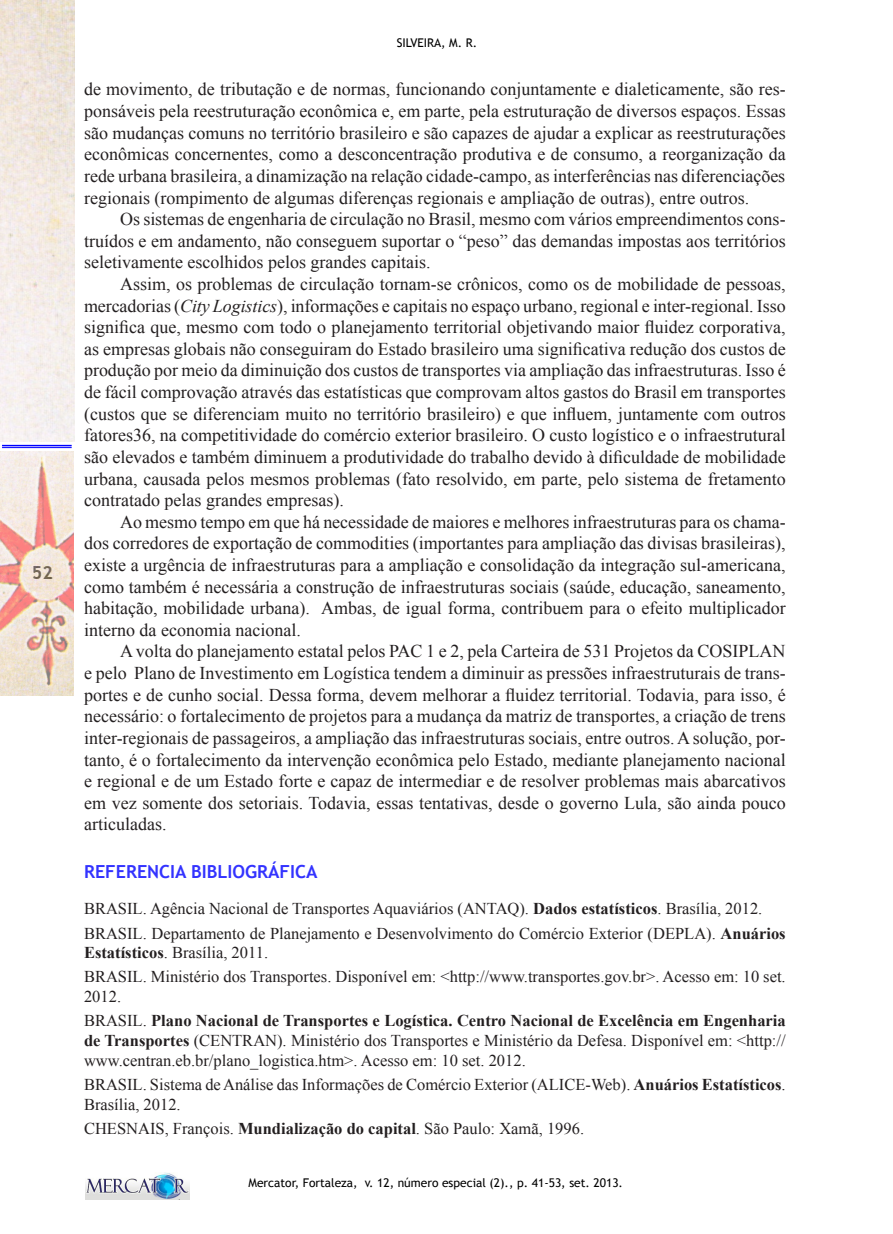
<style>
.page{position:relative;width:893px;height:1234px;background:#fff}
.page>*{position:absolute;margin:0;border:0;box-sizing:border-box;transform-origin:0 0}
.t1{font:18px/21.6px "Times New Roman";color:#231f20;text-align:justify}
.SUBTÍTULO_1{font:700 18px "Trebuchet MS";color:#33f}
.t2{font:700 18px "Trebuchet MS";color:#000}
.BIBLIOGRAFIA{font:16.5px/19.8px "Times New Roman";color:#231f20}
.t3{font:12px "Trebuchet MS";color:#000}
.s1{font-style:italic}
.s2{font-weight:700}
</style>
<div class="page">
<img style="left:85px;top:1172px;width:105px;height:27px">
<img style="left:0;top:451px;width:74px;height:244px">
<img style="left:0;top:0;width:74px;height:442px">
<hr style="left:2px;top:445px;width:70px;height:1px;background:#00f">
<hr style="left:2px;top:447px;width:70px;height:1px;background:#00f">
<p class="t2" style="left:32px;top:561px;width:23px">52</p>
<p class="t3" style="left:397px;top:36px;width:82px">SILVEIRA, M. R.</p>
<p class="t1" style="left:84px;top:78px;width:703px">de movimento, de tributação e de normas, funcionando conjuntamente e dialeticamente, são res&shy;ponsáveis pela reestruturação econômica e, em parte, pela estruturação de diversos espaços. Essas são mudanças comuns no território brasileiro e são capazes de ajudar a explicar as reestruturações econômicas concernentes, como a desconcentração produtiva e de consumo, a reorganização da rede urbana brasileira, a dinamização na relação cidade-campo, as interferências nas diferenciações regionais (rompimento de algumas diferenças regionais e ampliação de outras), entre outros.</p>
<p class="t1" style="left:84px;top:208px;width:703px;text-indent:36px">Os sistemas de engenharia de circulação no Brasil, mesmo com vários empreendimentos cons&shy;truídos e em andamento, não conseguem suportar o “peso” das demandas impostas aos territórios seletivamente escolhidos pelos grandes capitais.</p>
<p class="t1" style="left:84px;top:273px;width:703px;text-indent:36px">Assim, os problemas de circulação tornam-se crônicos, como os de mobilidade de pessoas, mercadorias (<span class="s1">City Logistics</span>), informações e capitais no espaço urbano, regional e inter-regional. Isso significa que, mesmo com todo o planejamento territorial objetivando maior fluidez corporativa, as empresas globais não conseguiram do Estado brasileiro uma significativa redução dos custos de produção por meio da diminuição dos custos de transportes via ampliação das infraestruturas. Isso é de fácil comprovação através das estatísticas que comprovam altos gastos do Brasil em transportes (custos que se diferenciam muito no território brasileiro) e que influem, juntamente com outros fatores36, na competitividade do comércio exterior brasileiro. O custo logístico e o infraestrutural são elevados e também diminuem a produtividade do trabalho devido à dificuldade de mobilidade urbana, causada pelos mesmos problemas (fato resolvido, em parte, pelo sistema de fretamento contratado pelas grandes empresas).</p>
<p class="t1" style="left:84px;top:510px;width:703px;text-indent:36px">Ao mesmo tempo em que há necessidade de maiores e melhores infraestruturas para os chama&shy;dos corredores de exportação de commodities (importantes para ampliação das divisas brasileiras), existe a urgência de infraestruturas para a ampliação e consolidação da integração sul-americana, como também é necessária a construção de infraestruturas sociais (saúde, educação, saneamento, habitação, mobilidade urbana). Ambas, de igual forma, contribuem para o efeito multiplicador interno da economia nacional.</p>
<p class="t1" style="left:84px;top:640px;width:703px;text-indent:36px">A volta do planejamento estatal pelos PAC 1 e 2, pela Carteira de 531 Projetos da COSIPLAN e pelo Plano de Investimento em Logística tendem a diminuir as pressões infraestruturais de trans&shy;portes e de cunho social. Dessa forma, devem melhorar a fluidez territorial. Todavia, para isso, é necessário: o fortalecimento de projetos para a mudança da matriz de transportes, a criação de trens inter-regionais de passageiros, a ampliação das infraestruturas sociais, entre outros. A solução, por&shy;tanto, é o fortalecimento da intervenção econômica pelo Estado, mediante planejamento nacional e regional e de um Estado forte e capaz de intermediar e de resolver problemas mais abarcativos em vez somente dos setoriais. Todavia, essas tentativas, desde o governo Lula, são ainda pouco articuladas.</p>
<p class="SUBTÍTULO_1" style="left:84px;top:859px;width:235px">REFERENCIA BIBLIOGRÁFICA</p>
<p class="BIBLIOGRAFIA" style="left:84px;top:898px;width:680px">BRASIL. Agência Nacional de Transportes Aquaviários (ANTAQ). <span class="s2">Dados estatísticos</span>. Brasília, 2012.</p>
<p class="BIBLIOGRAFIA" style="left:84px;top:922px;width:703px">BRASIL. Departamento de Planejamento e Desenvolvimento do Comércio Exterior (DEPLA). <span class="s2">Anuários<br>Estatísticos</span>. Brasília, 2011.</p>
<p class="BIBLIOGRAFIA" style="left:84px;top:966px;width:703px">BRASIL. Ministério dos Transportes. Disponível em: &lt;http://www.transportes.gov.br&gt;. Acesso em: 10 set.<br>2012.</p>
<p class="BIBLIOGRAFIA" style="left:84px;top:1010px;width:703px;text-align:justify">BRASIL. <span class="s2">Plano Nacional de Transportes e Logística. Centro Nacional de Excelência em Engenharia de Transportes</span> (CENTRAN). Ministério dos Transportes e Ministério da Defesa. Disponível em: &lt;http:// www.centran.eb.br/plano_logistica.htm&gt;. Acesso em: 10 set. 2012.</p>
<p class="BIBLIOGRAFIA" style="left:84px;top:1074px;width:703px">BRASIL. Sistema de Análise das Informações de Comércio Exterior (ALICE-Web). <span class="s2">Anuários Estatísticos</span>.<br>Brasília, 2012.</p>
<p class="BIBLIOGRAFIA" style="left:84px;top:1117px;width:502px">CHESNAIS, François. <span class="s2">Mundialização do capital</span>. São Paulo: Xamã, 1996.</p>
<p class="t3" style="left:249px;top:1175px;width:376px">Mercator, Fortaleza, v. 12, número especial (2)., p. 41-53, set. 2013.</p>
</div>
